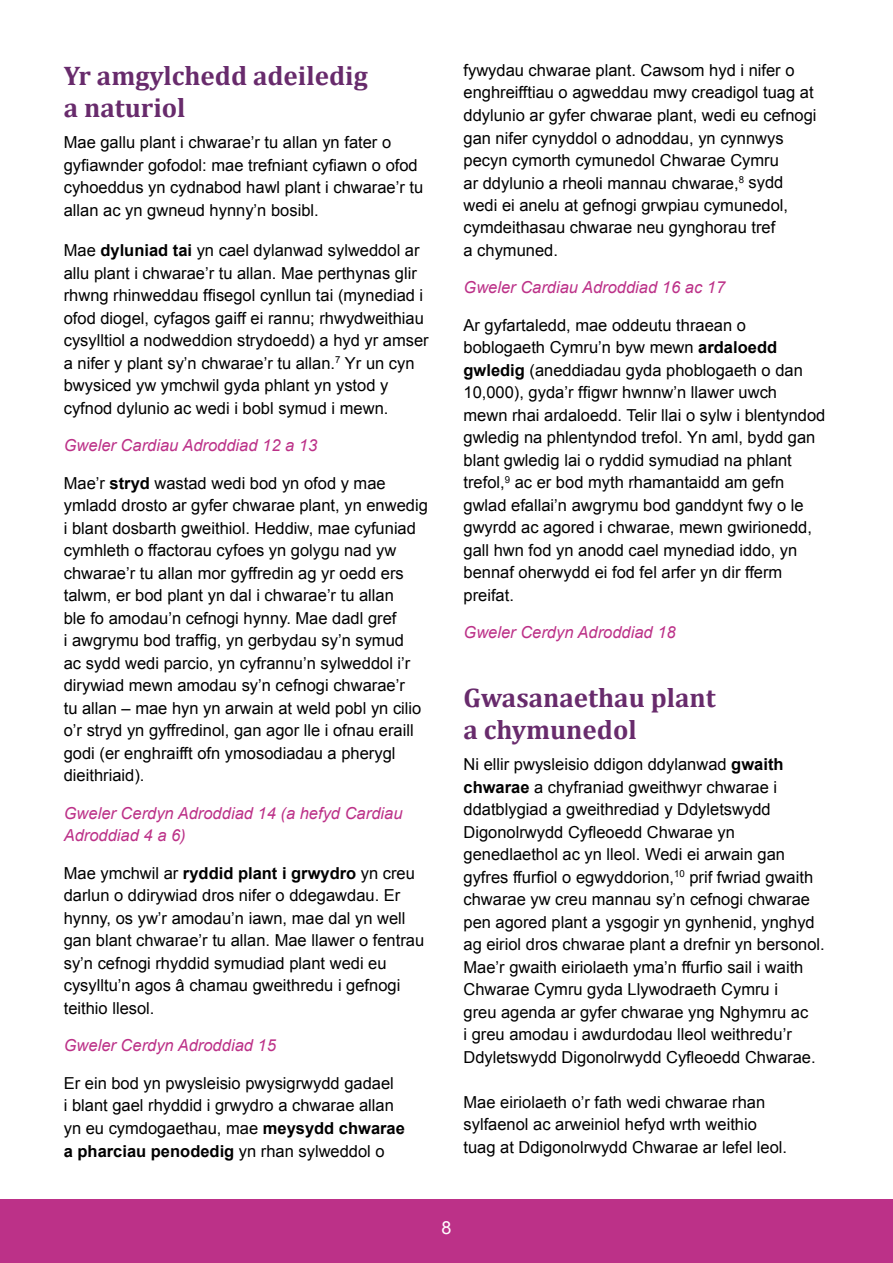
<style>
.page{position:relative;width:893px;height:1263px;background:#fff}
.page>*{position:absolute;margin:0;border:0;box-sizing:border-box;transform-origin:0 0}
.t1{font:700 27px/32.4px "Cambria";color:#682b6c}
.t2{font:18px "Arial";color:#fff}
.t3{font:16.5px/22.5px "Arial";color:#000}
.t4{font:italic 16.5px/22.5px "Arial";color:#bc3188}
.s1{font-weight:700}
</style>
<div class="page">
<div style="left:0;top:1199px;width:893px;height:64px;background:#bc3188"></div>
<h1 class="t1" style="left:64px;top:58px;width:305px">Yr amgylchedd adeiledig a naturiol</h1>
<p class="t3" style="left:64px;top:131px;width:361px">Mae gallu plant i chwarae’r tu allan yn fater o gyfiawnder gofodol: mae trefniant cyfiawn o ofod cyhoeddus yn cydnabod hawl plant i chwarae’r tu allan ac yn gwneud hynny’n bosibl.</p>
<p class="t3" style="left:64px;top:239px;width:366px">Mae <span class="s1">dyluniad tai</span> yn cael dylanwad sylweddol ar allu plant i chwarae’r tu allan. Mae perthynas glir rhwng rhinweddau ffisegol cynllun tai (mynediad i ofod diogel, cyfagos gaiff ei rannu; rhwydweithiau cysylltiol a nodweddion strydoedd) a hyd yr amser a nifer y plant sy’n chwarae’r tu allan.<sup>7</sup> Yr un cyn bwysiced yw ymchwil gyda phlant yn ystod y cyfnod dylunio ac wedi i bobl symud i mewn.</p>
<p class="t4" style="left:64px;top:434px;width:255px">Gweler Cardiau Adroddiad 12 a 13</p>
<p class="t3" style="left:64px;top:472px;width:366px">Mae’r <span class="s1">stryd</span> wastad wedi bod yn ofod y mae ymladd drosto ar gyfer chwarae plant, yn enwedig i blant dosbarth gweithiol. Heddiw, mae cyfuniad cymhleth o ffactorau cyfoes yn golygu nad yw chwarae’r tu allan mor gyffredin ag yr oedd ers talwm, er bod plant yn dal i chwarae’r tu allan<br>ble fo amodau’n cefnogi hynny. Mae dadl gref<br>i awgrymu bod traffig, yn gerbydau sy’n symud<br>ac sydd wedi parcio, yn cyfrannu’n sylweddol i’r dirywiad mewn amodau sy’n cefnogi chwarae’r<br>tu allan – mae hyn yn arwain at weld pobl yn cilio o’r stryd yn gyffredinol, gan agor lle i ofnau eraill godi (er enghraifft ofn ymosodiadau a pherygl dieithriaid).</p>
<p class="t4" style="left:64px;top:802px;width:340px">Gweler Cerdyn Adroddiad 14 (a hefyd Cardiau<br>Adroddiad 4 a 6)</p>
<p class="t3" style="left:64px;top:862px;width:362px">Mae ymchwil ar <span class="s1">ryddid plant i grwydro</span> yn creu darlun o ddirywiad dros nifer o ddegawdau. Er hynny, os yw’r amodau’n iawn, mae dal yn well gan blant chwarae’r tu allan. Mae llawer o fentrau sy’n cefnogi rhyddid symudiad plant wedi eu cysylltu’n agos â chamau gweithredu i gefnogi teithio llesol.</p>
<p class="t4" style="left:64px;top:1035px;width:214px">Gweler Cerdyn Adroddiad 15</p>
<p class="t3" style="left:64px;top:1072px;width:343px">Er ein bod yn pwysleisio pwysigrwydd gadael<br>i blant gael rhyddid i grwydro a chwarae allan yn eu cymdogaethau, mae <span class="s1">meysydd chwarae a pharciau penodedig</span> yn rhan sylweddol o</p>
<p class="t3" style="left:463px;top:59px;width:355px">fywydau chwarae plant. Cawsom hyd i nifer o enghreifftiau o agweddau mwy creadigol tuag at ddylunio ar gyfer chwarae plant, wedi eu cefnogi gan nifer cynyddol o adnoddau, yn cynnwys pecyn cymorth cymunedol Chwarae Cymru<br>ar ddylunio a rheoli mannau chwarae,<sup>8</sup> sydd wedi ei anelu at gefnogi grwpiau cymunedol, cymdeithasau chwarae neu gynghorau tref<br>a chymuned.</p>
<p class="t4" style="left:463px;top:277px;width:263px">Gweler Cardiau Adroddiad 16 ac 17</p>
<p class="t3" style="left:463px;top:314px;width:363px">Ar gyfartaledd, mae oddeutu thraean o boblogaeth Cymru’n byw mewn <span class="s1">ardaloedd gwledig</span> (aneddiadau gyda phoblogaeth o dan 10,000), gyda’r ffigwr hwnnw’n llawer uwch<br>mewn rhai ardaloedd. Telir llai o sylw i blentyndod gwledig na phlentyndod trefol. Yn aml, bydd gan blant gwledig lai o ryddid symudiad na phlant trefol,<sup>9</sup> ac er bod myth rhamantaidd am gefn gwlad efallai’n awgrymu bod ganddynt fwy o le gwyrdd ac agored i chwarae, mewn gwirionedd, gall hwn fod yn anodd cael mynediad iddo, yn bennaf oherwydd ei fod fel arfer yn dir fferm preifat.</p>
<p class="t4" style="left:463px;top:622px;width:214px">Gweler Cerdyn Adroddiad 18</p>
<h1 class="t1" style="left:463px;top:680px;width:254px">Gwasanaethau plant a chymunedol</h1>
<p class="t3" style="left:463px;top:753px;width:363px">Ni ellir pwysleisio ddigon ddylanwad <span class="s1">gwaith chwarae</span> a chyfraniad gweithwyr chwarae i ddatblygiad a gweithrediad y Ddyletswydd Digonolrwydd Cyfleoedd Chwarae yn genedlaethol ac yn lleol. Wedi ei arwain gan gyfres ffurfiol o egwyddorion,<sup>10</sup> prif fwriad gwaith chwarae yw creu mannau sy’n cefnogi chwarae pen agored plant a ysgogir yn gynhenid, ynghyd ag eiriol dros chwarae plant a drefnir yn bersonol.<br>Mae’r gwaith eiriolaeth yma’n ffurfio sail i waith Chwarae Cymru gyda Llywodraeth Cymru i<br>greu agenda ar gyfer chwarae yng Nghymru ac<br>i greu amodau i awdurdodau lleol weithredu’r Ddyletswydd Digonolrwydd Cyfleoedd Chwarae.</p>
<p class="t3" style="left:463px;top:1091px;width:325px">Mae eiriolaeth o’r fath wedi chwarae rhan sylfaenol ac arweiniol hefyd wrth weithio tuag at Ddigonolrwydd Chwarae ar lefel leol.</p>
<p class="t2" style="left:441px;top:1215px;width:12px">8</p>
</div>
